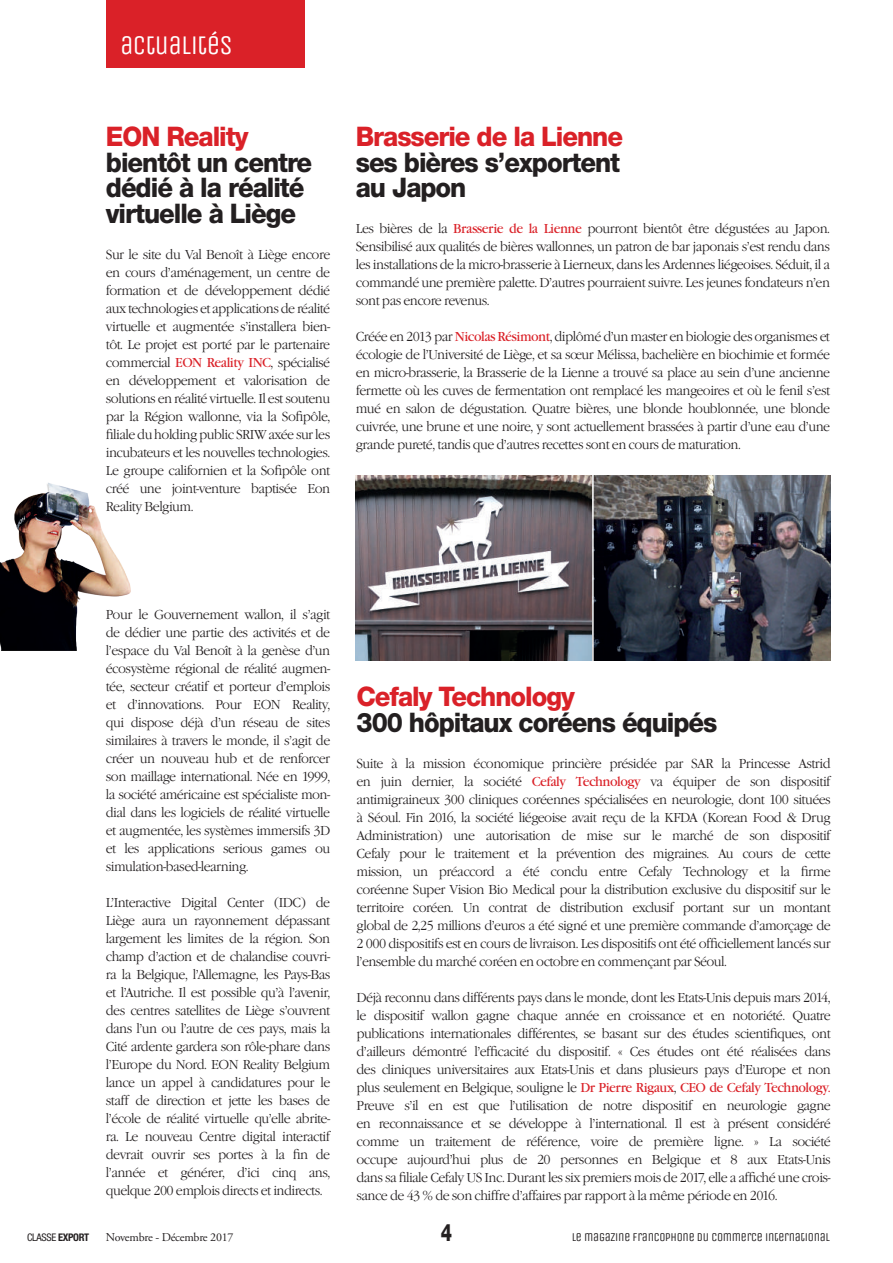
<style>
.page{position:relative;width:893px;height:1263px;background:#fff}
.page>*{position:absolute;margin:0;border:0;box-sizing:border-box;transform-origin:0 0}
.t1{font:800 27px/25.5px "Helvetica Neue";letter-spacing:-.04em;color:#231f20;scale:.95 1}
.t2{font:800 27px "Helvetica Neue";letter-spacing:-.04em;color:#da2128;scale:.95 1}
.t3{font:27px "Unica One";letter-spacing:-.025em;color:#fff}
.t4{font:800 24px "Helvetica Neue";color:#231f20;scale:.75 1}
.t5{font:300 13.5px/18px "Garamond Itc T";letter-spacing:-.04em;color:#231f20;text-align:justify;scale:.95 1}
.t6{font:12px "Unica One";letter-spacing:-.02em;color:#231f20}
.t7{font:12px "Adobe Garamond";letter-spacing:-.02em;color:#231f20}
.t8{font:condensed 10.5px "Helvetica Neue";letter-spacing:-.03em;color:#231f20}
.s1{font-weight:400;color:#da2128}
.s2{font-weight:700}
</style>
<div class="page">
<img style="left:0;top:483px;width:131px;height:168px">
<div style="left:106px;top:0;width:199px;height:67px;background:#da2128"></div>
<img style="left:356px;top:476px;width:474px;height:185px">
<hr style="left:592px;top:465px;width:2px;height:205px;background:#fff">
<h1 class="t3" style="left:120px;top:30px;width:114px">ACTUALITÉS</h1>
<h1 class="t2" style="left:106px;top:120px;width:152px">EON Reality</h1>
<h1 class="t1" style="left:106px;top:149px;width:219px">bientôt un centre dédié à la réalité virtuelle à Liège</h1>
<p class="t5" style="left:106px;top:245px;width:238px">Sur le site du Val Benoît à Liège encore en cours d’aménagement, un centre de formation et de développement dédié aux technologies et applications de réalité virtuelle et augmentée s’installera bien&shy;tôt. Le projet est porté par le partenaire commercial <span class="s1">EON Reality INC</span>, spécialisé en développement et valorisation de solutions en réalité virtuelle. Il est soutenu par la Région wallonne, via la Sofipôle, filiale du holding public SRIW axée sur les incubateurs et les nouvelles technologies.<br>Le groupe californien et la Sofipôle ont créé une joint-venture baptisée Eon Reality Belgium.</p>
<h1 class="t2" style="left:356px;top:120px;width:283px">Brasserie de la Lienne</h1>
<h1 class="t1" style="left:356px;top:149px;width:280px">ses bières s’exportent au Japon</h1>
<p class="t5" style="left:356px;top:220px;width:501px">Les bières de la <span class="s1">Brasserie de la Lienne</span> pourront bientôt être dégustées au Japon.<br>Sensibilisé aux qualités de bières wallonnes, un patron de bar japonais s’est rendu dans les installations de la micro-brasserie à Lierneux, dans les Ardennes liégeoises. Séduit, il a commandé une première palette. D’autres pourraient suivre. Les jeunes fondateurs n’en sont pas encore revenus.</p>
<p class="t5" style="left:356px;top:328px;width:501px">Créée en 2013 par <span class="s1">Nicolas Résimont</span>, diplômé d’un master en biologie des organismes et écologie de l’Université de Liège, et sa sœur Mélissa, bachelière en biochimie et formée en micro-brasserie, la Brasserie de la Lienne a trouvé sa place au sein d’une ancienne fermette où les cuves de fermentation ont remplacé les mangeoires et où le fenil s’est mué en salon de dégustation. Quatre bières, une blonde houblonnée, une blonde cuivrée, une brune et une noire, y sont actuellement brassées à partir d’une eau d’une grande pureté, tandis que d’autres recettes sont en cours de maturation.</p>
<p class="t5" style="left:106px;top:605px;width:238px">Pour le Gouvernement wallon, il s’agit de dédier une partie des activités et de l’espace du Val Benoît à la genèse d’un écosystème régional de réalité augmen&shy;tée, secteur créatif et porteur d’emplois et d’innovations. Pour EON Reality, qui dispose déjà d’un réseau de sites similaires à travers le monde, il s’agit de créer un nouveau hub et de renforcer son maillage international. Née en 1999, la société américaine est spécialiste mon&shy;dial dans les logiciels de réalité virtuelle et augmentée, les systèmes immersifs 3D et les applications serious games ou simulation-based-learning.</p>
<p class="t5" style="left:106px;top:893px;width:238px">L’Interactive Digital Center (IDC) de Liège aura un rayonnement dépassant largement les limites de la région. Son champ d’action et de chalandise couvri&shy;ra la Belgique, l’Allemagne, les Pays-Bas et l’Autriche. Il est possible qu’à l’avenir, des centres satellites de Liège s’ouvrent dans l’un ou l’autre de ces pays, mais la Cité ardente gardera son rôle-phare dans l’Europe du Nord. EON Reality Belgium lance un appel à candidatures pour le staff de direction et jette les bases de l’école de réalité virtuelle qu’elle abrite&shy;ra. Le nouveau Centre digital interactif devrait ouvrir ses portes à la fin de l’année et générer, d’ici cinq ans, quelque 200 emplois directs et indirects.</p>
<h1 class="t2" style="left:356px;top:681px;width:231px">Cefaly Technology</h1>
<h1 class="t1" style="left:356px;top:709px;width:381px">300 hôpitaux coréens équipés</h1>
<p class="t5" style="left:356px;top:754px;width:501px">Suite à la mission économique princière présidée par SAR la Princesse Astrid en juin dernier, la société <span class="s1">Cefaly Technology</span> va équiper de son dispositif antimigraineux 300 cliniques coréennes spécialisées en neurologie, dont 100 situées à Séoul. Fin 2016, la société liégeoise avait reçu de la KFDA (Korean Food &amp; Drug Administration) une autorisation de mise sur le marché de son dispositif Cefaly pour le traitement et la prévention des migraines. Au cours de cette mission, un préaccord a été conclu entre Cefaly Technology et la firme coréenne Super Vision Bio Medical pour la distribution exclusive du dispositif sur le territoire coréen. Un contrat de distribution exclusif portant sur un montant global de 2,25 millions d’euros a été signé et une première commande d’amorçage de 2 000 dispositifs est en cours de livraison. Les dispositifs ont été officiellement lancés sur l’ensemble du marché coréen en octobre en commençant par Séoul.</p>
<p class="t5" style="left:356px;top:988px;width:501px">Déjà reconnu dans différents pays dans le monde, dont les Etats-Unis depuis mars 2014, le dispositif wallon gagne chaque année en croissance et en notoriété. Quatre publications internationales différentes, se basant sur des études scientifiques, ont d’ailleurs démontré l’efficacité du dispositif. « Ces études ont été réalisées dans des cliniques universitaires aux Etats-Unis et dans plusieurs pays d’Europe et non plus seulement en Belgique, souligne le <span class="s1">Dr Pierre Rigaux</span>, <span class="s1">CEO de Cefaly Technology.<br></span>Preuve s’il en est que l’utilisation de notre dispositif en neurologie gagne en reconnaissance et se développe à l’international. Il est à présent considéré comme un traitement de référence, voire de première ligne. » La société occupe aujourd’hui plus de 20 personnes en Belgique et 8 aux Etats-Unis dans sa filiale Cefaly US Inc. Durant les six premiers mois de 2017, elle a affiché une crois&shy;sance de 43 % de son chiffre d’affaires par rapport à la même période en 2016.</p>
<p class="t8" style="left:27px;top:1232px;width:64px">CLASSE <span class="s2">EXPORT</span></p>
<p class="t7" style="left:106px;top:1231px;width:129px">Novembre - Décembre 2017</p>
<h2 class="t4" style="left:441px;top:1218px;width:17px">4</h2>
<p class="t6" style="left:572px;top:1230px;width:260px">LE MAGAZINE FRANCOPHONE DU COMMERCE INTERNATIONAL</p>
</div>
